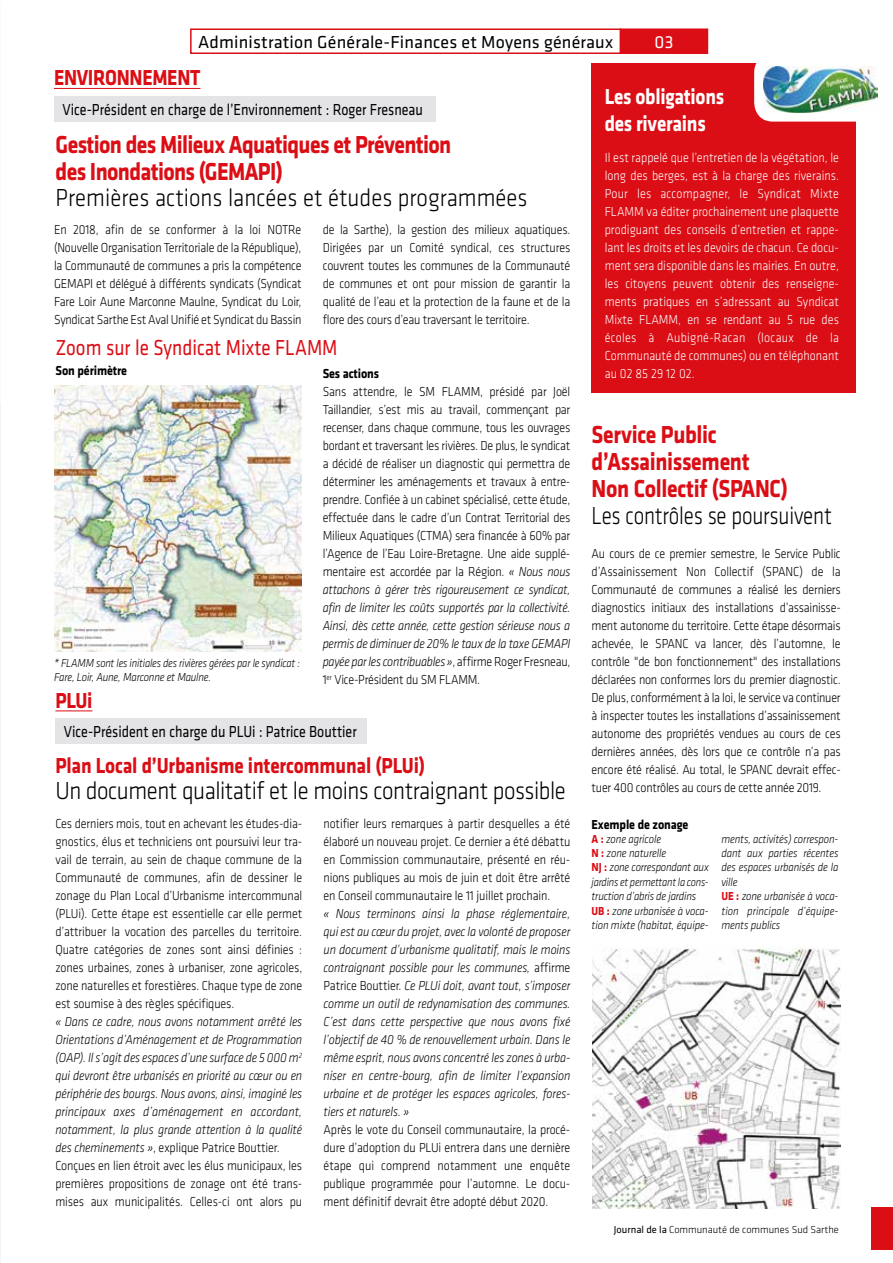
<style>
.page{position:relative;width:893px;height:1263px;background:#fff}
.page>*{position:absolute;margin:0;border:0;box-sizing:border-box;transform-origin:0 0}
.t1{font:700 25.5px/27px "Klavika";letter-spacing:-.03em;color:#db0e15;scale:.86 1}
.t2{font:300 25.5px "Klavika";letter-spacing:-.01em;color:#000;scale:.9 1}
.t3{font:300 25.5px "Klavika";letter-spacing:-.01em;color:#000;scale:.83 1}
.t4{font:700 22.5px "Klavika";letter-spacing:-.01em;color:#db0e15;scale:.86 1}
.t5{font:22.5px "Klavika";color:#db0e15;scale:.85 1}
.t6{font:700 22.5px/27px "Klavika";letter-spacing:-.015em;color:#fff;scale:.86 1}
.t7{font:18px "Klavika";letter-spacing:.01em;color:#000}
.t8{font:18px "Klavika";color:#fff}
.t9{font:16.5px "Klavika";color:#000;scale:.85 1}
.t10{font:300 13.5px/18px "Klavika";letter-spacing:-.02em;color:#000;text-align:justify;scale:.9 1}
.t11{font:italic 300 13.5px/18px "Klavika";letter-spacing:-.01em;color:#000;scale:.9 1}
.t12{font:300 13.5px/18px "Klavika";color:#fff;text-align:justify;scale:.9 1}
.t13{font:700 13.5px "Klavika";letter-spacing:-.01em;color:#000;scale:.9 1}
.t14{font:italic 300 12px/14.4px "Klavika";letter-spacing:-.01em;color:#000;scale:.9 1}
.t15{font:italic 300 12px/14.4px "Klavika";letter-spacing:-.01em;color:#000;scale:.88 1}
.t16{font:300 10.5px "Klavika";color:#000}
.s1{font-style:italic}
.s2{font-style:normal}
.s3{font-weight:700;font-style:normal;color:#db0e15}
.s4{font-weight:400}
</style>
<div class="page">
<div style="left:591px;top:63px;width:265px;height:329px;background:#db0e15"></div>
<div style="left:872px;top:1208px;width:21px;height:42px;background:#db0e15"></div>
<div style="left:190px;top:28px;width:431px;height:26px;border:2px solid #db0e15"></div>
<div style="left:620px;top:29px;width:87px;height:24px;background:#db0e15"></div>
<div style="left:620px;top:28px;width:88px;height:26px;border:2px solid #db0e15"></div>
<div style="left:754px;top:54px;width:134px;height:68px;background:#fff;border-radius:19px"></div>
<img style="left:764px;top:67px;width:113px;height:45px">
<div style="left:54px;top:96px;width:382px;height:26px;background:#e4e4e7"></div>
<hr style="left:54px;top:88px;width:146px;height:1px;background:#db0e15">
<div style="left:55px;top:718px;width:312px;height:26px;background:#e4e4e7"></div>
<hr style="left:55px;top:711px;width:38px;height:1px;background:#db0e15">
<img style="left:54px;top:385px;width:247px;height:266px">
<img style="left:592px;top:947px;width:249px;height:262px">
<h3 class="t7" style="left:198px;top:30px;width:416px">Administration Générale-Finances et Moyens généraux</h3>
<h3 class="t8" style="left:654px;top:30px;width:20px">03</h3>
<h2 class="t4" style="left:54px;top:62px;width:172px">ENVIRONNEMENT</h2>
<p class="t9" style="left:63px;top:99px;width:426px">Vice-Président en charge de l’Environnement : Roger Fresneau</p>
<h1 class="t1" style="left:56px;top:130px;width:462px">Gestion des Milieux Aquatiques et Prévention des Inondations (GEMAPI)</h1>
<h1 class="t2" style="left:56px;top:182px;width:526px">Premières actions lancées et études programmées</h1>
<p class="t10" style="left:54px;top:220px;width:277px">En 2018, afin de se conformer à la loi NOTRe (Nouvelle Organisation Territoriale de la République), la Communauté de communes a pris la compétence GEMAPI et délégué à différents syndicats (Syndicat Fare Loir Aune Marconne Maulne, Syndicat du Loir, Syndicat Sarthe Est Aval Unifié et Syndicat du Bassin</p>
<p class="t10" style="left:323px;top:220px;width:277px">de la Sarthe), la gestion des milieux aquatiques.<br>Dirigées par un Comité syndical, ces structures couvrent toutes les communes de la Communauté de communes et ont pour mission de garantir la qualité de l’eau et la protection de la faune et de la flore des cours d’eau traversant le territoire.</p>
<h2 class="t5" style="left:56px;top:332px;width:333px">Zoom sur le Syndicat Mixte FLAMM</h2>
<p class="t13" style="left:56px;top:360px;width:81px">Son périmètre</p>
<p class="t13" style="left:323px;top:364px;width:64px">Ses actions</p>
<p class="t10" style="left:323px;top:382px;width:277px">Sans attendre, le SM FLAMM, présidé par Joël Taillandier, s’est mis au travail, commençant par recenser, dans chaque commune, tous les ouvrages bordant et traversant les rivières. De plus, le syndicat a décidé de réaliser un diagnostic qui permettra de déterminer les aménagements et travaux à entre&shy;prendre. Confiée à un cabinet spécialisé, cette étude, effectuée dans le cadre d’un Contrat Territorial des Milieux Aquatiques (CTMA) sera financée à 60% par l’Agence de l’Eau Loire-Bretagne. Une aide supplé&shy;mentaire est accordée par la Région. <span class="s1">« Nous nous attachons à gérer très rigoureusement ce syndicat, afin de limiter les coûts supportés par la collectivité.<br>Ainsi, dès cette année, cette gestion sérieuse nous a permis de diminuer de 20% le taux de la taxe GEMAPI payée par les contribuables »</span>, affirme Roger Fresneau, 1<sup>er</sup> Vice-Président du SM FLAMM.</p>
<p class="t15" style="left:54px;top:655px;width:281px">* FLAMM sont les initiales des rivières gérées par le syndicat :<br>Fare, Loir, Aune, Marconne et Maulne.</p>
<h2 class="t4" style="left:55px;top:684px;width:45px">PLUi</h2>
<p class="t9" style="left:64px;top:721px;width:346px">Vice-Président en charge du PLUi : Patrice Bouttier</p>
<h2 class="t4" style="left:55px;top:750px;width:431px">Plan Local d’Urbanisme intercommunal (PLUi)</h2>
<h1 class="t2" style="left:55px;top:775px;width:569px">Un document qualitatif et le moins contraignant possible</h1>
<p class="t10" style="left:55px;top:814px;width:276px">Ces derniers mois, tout en achevant les études-dia&shy;gnostics, élus et techniciens ont poursuivi leur tra&shy;vail de terrain, au sein de chaque commune de la Communauté de communes, afin de dessiner le zonage du Plan Local d’Urbanisme intercommunal (PLUi). Cette étape est essentielle car elle permet d’attribuer la vocation des parcelles du territoire.<br>Quatre catégories de zones sont ainsi définies : zones urbaines, zones à urbaniser, zone agricoles, zone naturelles et forestières. Chaque type de zone est soumise à des règles spécifiques.</p>
<p class="t11" style="left:55px;top:1012px;width:276px">« Dans ce cadre, nous avons notamment arrêté les Orientations d’Aménagement et de Programmation (OAP). Il s’agit des espaces d’une surface de 5 000 m<sup>2 </sup>qui devront être urbanisés en priorité au cœur ou en périphérie des bourgs. Nous avons, ainsi, imaginé les principaux axes d’aménagement en accordant, notamment, la plus grande attention à la qualité des cheminements »<span class="s2">, explique Patrice Bouttier.<br>Conçues en lien étroit avec les élus municipaux, les premières propositions de zonage ont été trans&shy;mises aux municipalités. Celles-ci ont alors pu</span></p>
<p class="t10" style="left:323px;top:814px;width:276px">notifier leurs remarques à partir desquelles a été élaboré un nouveau projet. Ce dernier a été débattu en Commission communautaire, présenté en réu&shy;nions publiques au mois de juin et doit être arrêté en Conseil communautaire le 11 juillet prochain.</p>
<p class="t11" style="left:323px;top:904px;width:276px;text-align:justify">« Nous terminons ainsi la phase réglementaire, qui est au cœur du projet, avec la volonté de proposer un document d’urbanisme qualitatif, mais le moins contraignant possible pour les communes, <span class="s2">affirme Patrice Bouttier.</span> Ce PLUi doit, avant tout, s’imposer comme un outil de redynamisation des communes.<br>C’est dans cette perspective que nous avons fixé l’objectif de 40 % de renouvellement urbain. Dans le même esprit, nous avons concentré les zones à urba&shy;niser en centre-bourg, afin de limiter l’expansion urbaine et de protéger les espaces agricoles, fores&shy;tiers et naturels. »</p>
<p class="t10" style="left:323px;top:1120px;width:276px">Après le vote du Conseil communautaire, la procé&shy;dure d’adoption du PLUi entrera dans une dernière étape qui comprend notamment une enquête publique programmée pour l’automne. Le docu&shy;ment définitif devrait être adopté début 2020.</p>
<h2 class="t6" style="left:605px;top:82px;width:140px">Les obligations des riverains</h2>
<p class="t12" style="left:605px;top:148px;width:262px">Il est rappelé que l’entretien de la végétation, le long des berges, est à la charge des riverains.<br>Pour les accompagner, le Syndicat Mixte FLAMM va éditer prochainement une plaquette prodiguant des conseils d’entretien et rappe&shy;lant les droits et les devoirs de chacun. Ce docu&shy;ment sera disponible dans les mairies. En outre, les citoyens peuvent obtenir des renseigne&shy;ments pratiques en s’adressant au Syndicat Mixte FLAMM, en se rendant au 5 rue des écoles à Aubigné-Racan (locaux de la Communauté de communes) ou en téléphonant au 02 85 29 12 02.</p>
<h1 class="t1" style="left:592px;top:420px;width:230px">Service Public d’Assainissement<br>Non Collectif (SPANC)</h1>
<h1 class="t3" style="left:592px;top:500px;width:291px">Les contrôles se poursuivent</h1>
<p class="t10" style="left:592px;top:544px;width:278px">Au cours de ce premier semestre, le Service Public d’Assainissement Non Collectif (SPANC) de la Communauté de communes a réalisé les derniers diagnostics initiaux des installations d’assainisse&shy;ment autonome du territoire. Cette étape désormais achevée, le SPANC va lancer, dès l’automne, le contrôle "de bon fonctionnement" des installations déclarées non conformes lors du premier diagnostic.<br>De plus, conformément à la loi, le service va continuer à inspecter toutes les installations d’assainissement autonome des propriétés vendues au cours de ces dernières années, dès lors que ce contrôle n’a pas encore été réalisé. Au total, le SPANC devrait effec&shy;tuer 400 contrôles au cours de cette année 2019.</p>
<p class="t13" style="left:591px;top:815px;width:109px">Exemple de zonage</p>
<p class="t14" style="left:592px;top:831px;width:132px"><span class="s3">A :</span> zone agricole<br><span class="s3">N :</span> zone naturelle<br><span class="s3">NJ :</span> zone correspondant aux jardins et permettant la cons&shy;truction d’abris de jardins<br><span class="s3">UB :</span> zone urbanisée à voca&shy;tion mixte (habitat, équipe-</p>
<p class="t14" style="left:721px;top:831px;width:132px">ments, activités) correspon&shy;dant aux parties récentes des espaces urbanisés de la ville<br><span class="s3">UE :</span> zone urbanisée à voca&shy;tion principale d’équipe&shy;ments publics</p>
<p class="t16" style="left:614px;top:1223px;width:227px"><span class="s4">Journal de la</span> Communauté de communes Sud Sarthe</p>
</div>
